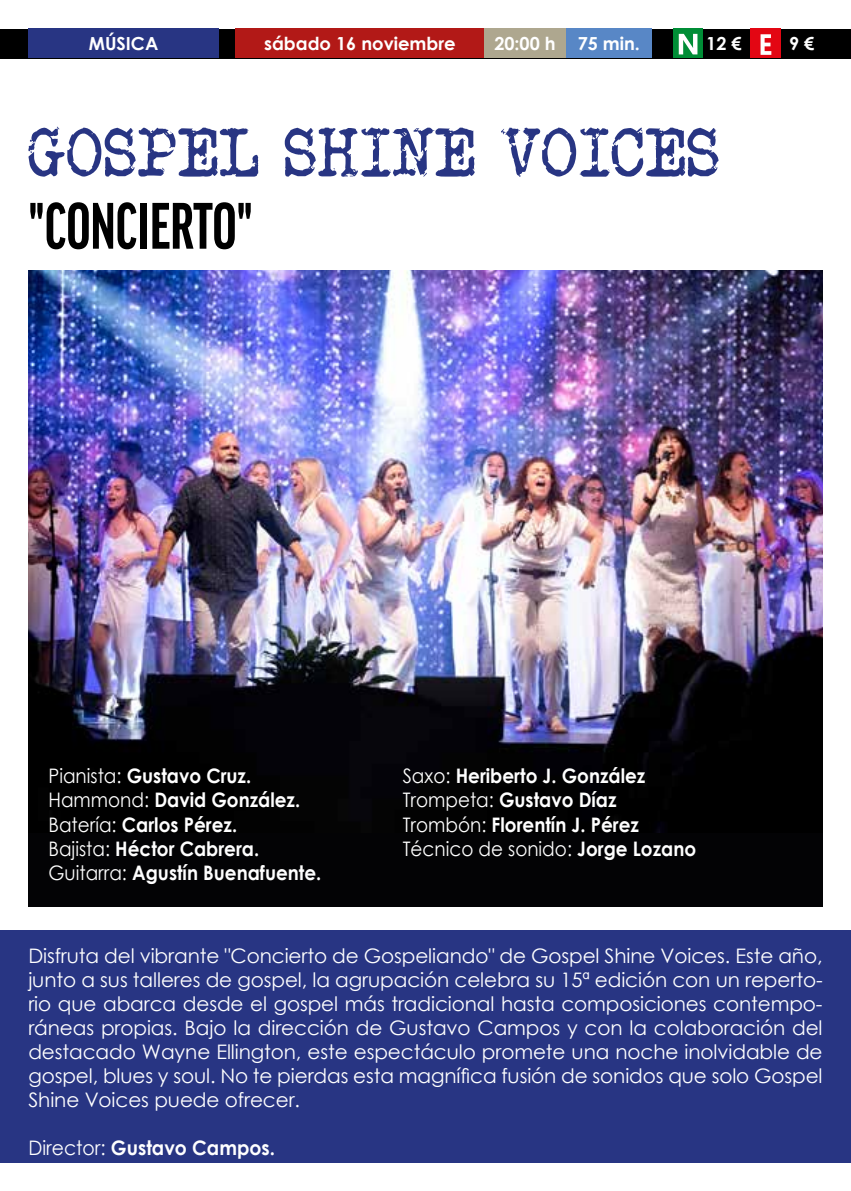
<style>
.page{position:relative;width:851px;height:1191px;background:#fff}
.page>*{position:absolute;margin:0;border:0;box-sizing:border-box;transform-origin:0 0}
.t1{font:70px "Veteran Typewriter";color:#283583}
.t2{font:700 extra-condensed 70px "Good Headline Pro";color:#000;scale:.94 1}
.t3{font:20px/24px "Century Gothic";letter-spacing:-.005em;color:#fff;text-align:justify}
.t4{font:700 20px/24px "Century Gothic";color:#fff;scale:.92 1}
.t5{font:700 20px "Century Gothic";color:#fff;scale:.94 1}
.t6{font:700 18px "Century Gothic";color:#fff}
.s1{font-weight:400}
</style>
<div class="page">
<div style="left:0;top:29px;width:850px;height:29px;background:#000"></div>
<div style="left:236px;top:28px;width:248px;height:30px;background:#b21917"></div>
<div style="left:484px;top:28px;width:81px;height:30px;background:#aea78f"></div>
<div style="left:565px;top:28px;width:86px;height:30px;background:#5887c6"></div>
<div style="left:28px;top:28px;width:191px;height:30px;background:#283583"></div>
<div style="left:673px;top:29px;width:29px;height:29px;background:#008d36"></div>
<svg style="left:678px;top:34px;width:19px;height:20px"></svg>
<div style="left:750px;top:28px;width:30px;height:30px;background:#e30613"></div>
<svg style="left:760px;top:34px;width:11px;height:21px"></svg>
<div style="left:0;top:930px;width:850px;height:232px;background:#283583"></div>
<div style="left:28px;top:271px;width:794px;height:635px;background:#030305"></div>
<img style="left:28px;top:271px;width:794px;height:561px">
<p class="t6" style="left:89px;top:30px;width:71px">MÚSICA</p>
<p class="t6" style="left:706px;top:30px;width:37px">12 €</p>
<p class="t6" style="left:788px;top:30px;width:27px">9 €</p>
<p class="t6" style="left:264px;top:30px;width:193px">sábado 16 noviembre</p>
<p class="t6" style="left:494px;top:30px;width:147px">20:00 h 75 min.</p>
<h1 class="t1" style="left:28px;top:112px;width:694px">GOSPEL SHINE VOICES</h1>
<h1 class="t2" style="left:28px;top:191px;width:240px">"CONCIERTO"</h1>
<p class="t4" style="left:48px;top:763px;width:298px"><span class="s1">Pianista:</span> Gustavo Cruz.<br><span class="s1">Hammond:</span> David González.<br><span class="s1">Batería:</span> Carlos Pérez.<br><span class="s1">Bajista:</span> Héctor Cabrera.<br><span class="s1">Guitarra:</span> Agustín Buenafuente.</p>
<p class="t4" style="left:403px;top:763px;width:320px"><span class="s1">Saxo:</span> Heriberto J. González<br><span class="s1">Trompeta:</span> Gustavo Díaz<br><span class="s1">Trombón:</span> Florentín J. Pérez<br><span class="s1">Técnico de sonido:</span> Jorge Lozano</p>
<p class="t3" style="left:28px;top:943px;width:795px">Disfruta del vibrante "Concierto de Gospeliando" de Gospel Shine Voices. Este año, junto a sus talleres de gospel, la agrupación celebra su 15ª edición con un reperto&shy;rio que abarca desde el gospel más tradicional hasta composiciones contempo&shy;ráneas propias. Bajo la dirección de Gustavo Campos y con la colaboración del destacado Wayne Ellington, este espectáculo promete una noche inolvidable de gospel, blues y soul. No te pierdas esta magnífica fusión de sonidos que solo Gospel Shine Voices puede ofrecer.</p>
<p class="t5" style="left:28px;top:1132px;width:264px"><span class="s1">Director:</span> Gustavo Campos.</p>
</div>
